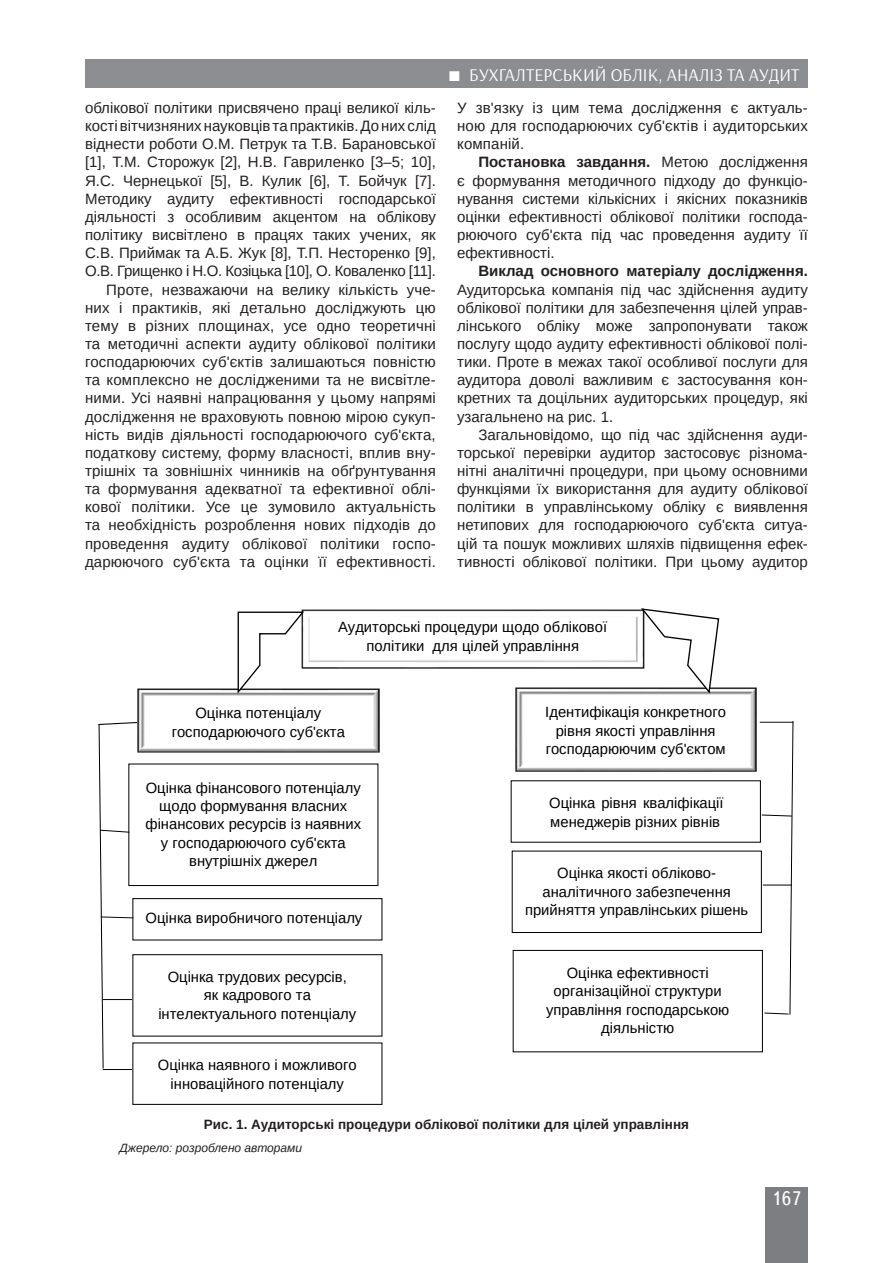
<style>
.page{position:relative;width:893px;height:1263px;background:#fff}
.page>*{position:absolute;margin:0;border:0;box-sizing:border-box;transform-origin:0 0}
.t1{font:19.5px "Ukrainian Text";color:#fff}
.t2{font:18px "Arsenal";color:#fff}
.Текст_основной_G{font:15px/18.1px "Arimo";color:#231f20;text-align:justify}
.t3{font:14.85px/18.3px "Arimo";color:#000;text-align:center}
.Рисунок{font:700 13.5px "Arimo";color:#231f20}
.Джерело{font:italic 12px "Arimo";color:#231f20}
.s1{font-weight:700}
</style>
<div class="page">
<div style="left:765px;top:1187px;width:43px;height:76px;background:#7c7e81"></div>
<div style="left:85px;top:60px;width:723px;height:28px;background:#8b8d90"></div>
<img style="left:301px;top:609px;width:338px;height:60px">
<img style="left:138px;top:688px;width:241px;height:64px">
<img style="left:515px;top:687px;width:242px;height:84px">
<div style="left:128px;top:763px;width:250px;height:123px;border:1px solid #000"></div>
<div style="left:132px;top:898px;width:250px;height:42px;border:1px solid #000"></div>
<div style="left:512px;top:850px;width:250px;height:83px;border:1px solid #000"></div>
<div style="left:132px;top:954px;width:250px;height:82px;border:1px solid #000"></div>
<div style="left:513px;top:950px;width:250px;height:102px;border:1px solid #000"></div>
<div style="left:132px;top:1042px;width:250px;height:63px;border:1px solid #000"></div>
<svg style="left:237px;top:611px;width:69px;height:85px"></svg>
<svg style="left:639px;top:608px;width:81px;height:87px"></svg>
<svg style="left:98px;top:722px;width:40px;height:348px"></svg>
<hr style="left:760px;top:722px;width:33px;height:1px;background:#000">
<svg style="left:761px;top:721px;width:33px;height:294px"></svg>
<p class="Текст_основной_G" style="left:85px;top:99px;width:352px">облікової політики присвячено праці великої кіль&shy;кості вітчизняних науковців та практиків. До них слід віднести роботи О.М. Петрук та Т.В. Барановської [1], Т.М. Сторожук [2], Н.В. Гавриленко [3–5; 10], Я.С. Чернецької [5], В. Кулик [6], Т. Бойчук [7].<br>Методику аудиту ефективності господарської діяльності з особливим акцентом на облікову політику висвітлено в працях таких учених, як С.В. Приймак та А.Б. Жук [8], Т.П. Несторенко [9], О.В. Грищенко і Н.О. Козіцька [10], О. Коваленко [11].</p>
<p class="Текст_основной_G" style="left:85px;top:280px;width:352px;text-indent:21px">Проте, незважаючи на велику кількість уче&shy;них і практиків, які детально досліджують цю тему в різних площинах, усе одно теоретичні та методичні аспекти аудиту облікової політики господарюючих суб'єктів залишаються повністю та комплексно не дослідженими та не висвітле&shy;ними. Усі наявні напрацювання у цьому напрямі дослідження не враховують повною мірою сукуп&shy;ність видів діяльності господарюючого суб'єкта, податкову систему, форму власності, вплив вну&shy;трішніх та зовнішніх чинників на обґрунтування та формування адекватної та ефективної облі&shy;кової політики. Усе це зумовило актуальність та необхідність розроблення нових підходів до проведення аудиту облікової політики госпо&shy;дарюючого суб'єкта та оцінки її ефективності.</p>
<p class="t2" style="left:469px;top:64px;width:332px">БУХГАЛТЕРСЬКИЙ ОБЛІК, АНАЛІЗ ТА АУДИТ</p>
<p class="Текст_основной_G" style="left:457px;top:99px;width:352px">У зв'язку із цим тема дослідження є актуаль&shy;ною для господарюючих суб'єктів і аудиторських компаній.</p>
<p class="Текст_основной_G" style="left:457px;top:153px;width:352px;text-indent:21px"><span class="s1">Постановка завдання.</span> Метою дослідження є формування методичного підходу до функціо&shy;нування системи кількісних і якісних показників оцінки ефективності облікової політики господа&shy;рюючого суб'єкта під час проведення аудиту її ефективності.</p>
<p class="Текст_основной_G" style="left:457px;top:262px;width:352px;text-indent:21px"><span class="s1">Виклад основного матеріалу дослідження.<br></span>Аудиторська компанія під час здійснення аудиту облікової політики для забезпечення цілей управ&shy;лінського обліку може запропонувати також послугу щодо аудиту ефективності облікової полі&shy;тики. Проте в межах такої особливої послуги для аудитора доволі важливим є застосування кон&shy;кретних та доцільних аудиторських процедур, які узагальнено на рис. 1.</p>
<p class="Текст_основной_G" style="left:457px;top:426px;width:352px;text-indent:21px">Загальновідомо, що під час здійснення ауди&shy;торської перевірки аудитор застосовує різнома&shy;нітні аналітичні процедури, при цьому основними функціями їх використання для аудиту облікової політики в управлінському обліку є виявлення нетипових для господарюючого суб'єкта ситуа&shy;цій та пошук можливих шляхів підвищення ефек&shy;тивності облікової політики. При цьому аудитор</p>
<p class="t3" style="left:338px;top:618px;width:271px">Аудиторські процедури щодо облікової політики для цілей управління</p>
<p class="t3" style="left:172px;top:704px;width:175px">Оцінка потенціалу господарюючого суб'єкта</p>
<p class="t3" style="left:545px;top:703px;width:182px">Ідентифікація конкретного рівня якості управління господарюючим суб'єктом</p>
<p class="t3" style="left:145px;top:778px;width:217px">Оцінка фінансового потенціалу щодо формування власних фінансових ресурсів із наявних у господарюючого суб'єкта внутрішніх джерел</p>
<p class="t3" style="left:549px;top:794px;width:176px;text-align:left">Оцінка рівня кваліфікації менеджерів різних рівнів</p>
<p class="t3" style="left:525px;top:864px;width:225px">Оцінка якості обліково&shy;аналітичного забезпечення прийняття управлінських рішень</p>
<p class="t3" style="left:146px;top:909px;width:218px">Оцінка виробничого потенціалу</p>
<p class="t3" style="left:158px;top:968px;width:199px">Оцінка трудових ресурсів,<br>як кадрового та інтелектуального потенціалу</p>
<p class="t3" style="left:546px;top:963px;width:185px">Оцінка ефективності організаційної структури управління господарською діяльністю</p>
<p class="t3" style="left:158px;top:1056px;width:200px">Оцінка наявного і можливого інноваційного потенціалу</p>
<p class="Рисунок" style="left:204px;top:1115px;width:487px">Рис. 1. Аудиторські процедури облікової політики для цілей управління</p>
<p class="Джерело" style="left:119px;top:1140px;width:184px">Джерело: розроблено авторами</p>
<h1 class="t1" style="left:771px;top:1188px;width:32px">167</h1>
</div>
